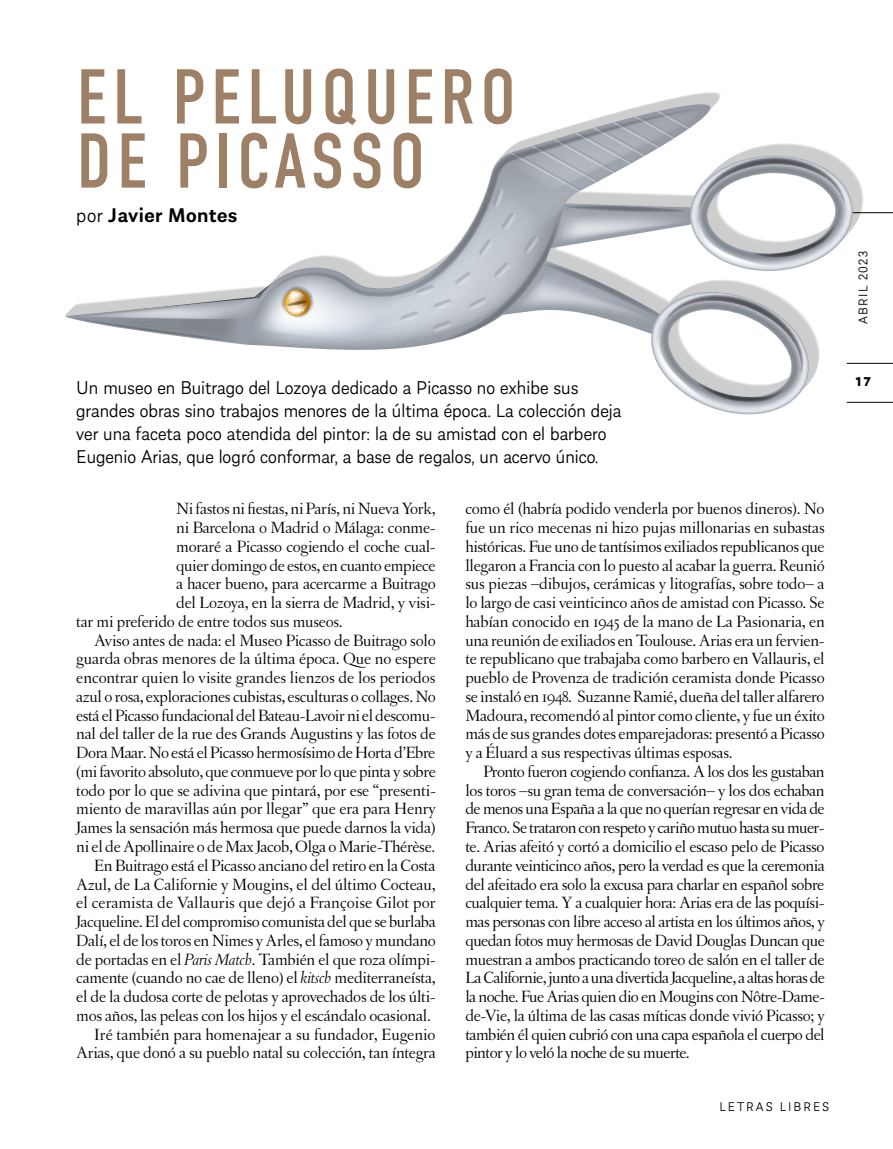
<style>
.page{position:relative;width:893px;height:1149px;background:#fff}
.page>*{position:absolute;margin:0;border:0;box-sizing:border-box;transform-origin:0 0}
.t1{font:77.4px/64.1px "DIN Condensed";letter-spacing:.07em;color:#9d8066}
.t2{font:600 21px "Almanach";letter-spacing:.02em;color:#000}
.t3{font:300 19.8px/23.1px "Almanach";color:#000}
.t4{font:17.25px/18.8px "Letras Oldstyle";letter-spacing:-.015em;color:#000;text-align:justify}
.t5{font:300 13.5px "Almanach";letter-spacing:.15em;color:#000}
.t6{font:300 13.5px "Almanach";letter-spacing:.1em;color:#000}
.t7{font:700 13.5px "Almanach";color:#000}
.s1{font-weight:300}
.s2{font-style:italic}
</style>
<div class="page">
<hr style="left:847px;top:212px;width:46px;height:1px;background:#000">
<hr style="left:847px;top:402px;width:46px;height:1px;background:#000">
<hr style="left:847px;top:363px;width:46px;height:1px;background:#000">
<svg style="left:65px;top:104px;width:789px;height:311px"></svg>
<h1 class="t1" style="left:77px;top:66px;width:441px">EL PELUQUERO<br>DE PICASSO</h1>
<p class="t2" style="left:76px;top:199px;width:163px"><span class="s1">por</span> Javier Montes</p>
<p class="t3" style="left:76px;top:374px;width:547px">Un museo en Buitrago del Lozoya dedicado a Picasso no exhibe sus grandes obras sino trabajos menores de la última época. La colección deja ver una faceta poco atendida del pintor: la de su amistad con el barbero Eugenio Arias, que logró conformar, a base de regalos, un acervo único.</p>
<p class="t4" style="left:176px;top:499px;width:261px">Ni fastos ni fiestas, ni París, ni Nueva York,</p>
<p class="t4" style="left:176px;top:518px;width:261px">ni Barcelona o Madrid o Málaga: conme-</p>
<p class="t4" style="left:176px;top:536px;width:261px">moraré a Picasso cogiendo el coche cual-</p>
<p class="t4" style="left:176px;top:555px;width:261px">quier domingo de estos, en cuanto empiece</p>
<p class="t4" style="left:176px;top:574px;width:261px">a hacer bueno, para acercarme a Buitrago</p>
<p class="t4" style="left:176px;top:593px;width:261px">del Lozoya, en la sierra de Madrid, y visi-</p>
<p class="t4" style="left:76px;top:611px;width:268px">tar mi preferido de entre todos sus museos.</p>
<p class="t4" style="left:94px;top:630px;width:343px">Aviso antes de nada: el Museo Picasso de Buitrago solo</p>
<p class="t4" style="left:76px;top:649px;width:361px">guarda obras menores de la última época. Que no espere</p>
<p class="t4" style="left:76px;top:668px;width:361px">encontrar quien lo visite grandes lienzos de los periodos</p>
<p class="t4" style="left:76px;top:686px;width:361px">azul o rosa, exploraciones cubistas, esculturas o collages. No</p>
<p class="t4" style="left:76px;top:705px;width:361px">está el Picasso fundacional del Bateau-Lavoir ni el descomu-</p>
<p class="t4" style="left:76px;top:724px;width:361px">nal del taller de la rue des Grands Augustins y las fotos de</p>
<p class="t4" style="left:76px;top:743px;width:361px">Dora Maar. No está el Picasso hermosísimo de Horta d’Ebre</p>
<p class="t4" style="left:76px;top:761px;width:361px">(mi favorito absoluto, que conmueve por lo que pinta y sobre</p>
<p class="t4" style="left:76px;top:780px;width:361px">todo por lo que se adivina que pintará, por ese “presenti-</p>
<p class="t4" style="left:76px;top:799px;width:361px">miento de maravillas aún por llegar” que era para Henry</p>
<p class="t4" style="left:76px;top:818px;width:361px">James la sensación más hermosa que puede darnos la vida)</p>
<p class="t4" style="left:76px;top:836px;width:360px">ni el de Apollinaire o de Max Jacob, Olga o Marie-Thérèse.</p>
<p class="t4" style="left:94px;top:855px;width:343px">En Buitrago está el Picasso anciano del retiro en la Costa</p>
<p class="t4" style="left:76px;top:874px;width:361px">Azul, de La Californie y Mougins, el del último Cocteau,</p>
<p class="t4" style="left:76px;top:893px;width:361px">el ceramista de Vallauris que dejó a Françoise Gilot por</p>
<p class="t4" style="left:76px;top:911px;width:361px">Jacqueline. El del compromiso comunista del que se burlaba</p>
<p class="t4" style="left:76px;top:930px;width:361px">Dalí, el de los toros en Nimes y Arles, el famoso y mundano</p>
<p class="t4" style="left:76px;top:949px;width:361px">de portadas en el <span class="s2">Paris Match</span>. También el que roza olímpi-</p>
<p class="t4" style="left:76px;top:968px;width:361px">camente (cuando no cae de lleno) el <span class="s2">kitsch</span> mediterraneísta,</p>
<p class="t4" style="left:76px;top:986px;width:361px">el de la dudosa corte de pelotas y aprovechados de los últi-</p>
<p class="t4" style="left:76px;top:1005px;width:356px">mos años, las peleas con los hijos y el escándalo ocasional.</p>
<p class="t4" style="left:94px;top:1024px;width:343px">Iré también para homenajear a su fundador, Eugenio</p>
<p class="t4" style="left:76px;top:1043px;width:361px">Arias, que donó a su pueblo natal su colección, tan íntegra</p>
<p class="t4" style="left:465px;top:499px;width:361px">como él (habría podido venderla por buenos dineros). No fue un rico mecenas ni hizo pujas millonarias en subastas históricas. Fue uno de tantísimos exiliados republicanos que llegaron a Francia con lo puesto al acabar la guerra. Reunió sus piezas –dibujos, cerámicas y litografías, sobre todo– a lo largo de casi veinticinco años de amistad con Picasso. Se habían conocido en 1945 de la mano de La Pasionaria, en una reunión de exiliados en Toulouse. Arias era un fervien&shy;te republicano que trabajaba como barbero en Vallauris, el pueblo de Provenza de tradición ceramista donde Picasso se instaló en 1948. Suzanne Ramié, dueña del taller alfarero Madoura, recomendó al pintor como cliente, y fue un éxito más de sus grandes dotes emparejadoras: presentó a Picasso y a Éluard a sus respectivas últimas esposas.</p>
<p class="t4" style="left:465px;top:761px;width:361px;text-indent:18px">Pronto fueron cogiendo confianza. A los dos les gustaban los toros –su gran tema de conversación– y los dos echaban de menos una España a la que no querían regresar en vida de Franco. Se trataron con respeto y cariño mutuo hasta su muer&shy;te. Arias afeitó y cortó a domicilio el escaso pelo de Picasso durante veinticinco años, pero la verdad es que la ceremonia del afeitado era solo la excusa para charlar en español sobre cualquier tema. Y a cualquier hora: Arias era de las poquísi&shy;mas personas con libre acceso al artista en los últimos años, y quedan fotos muy hermosas de David Douglas Duncan que muestran a ambos practicando toreo de salón en el taller de La Californie, junto a una divertida Jacqueline, a altas horas de la noche. Fue Arias quien dio en Mougins con Nôtre-Dame&shy;de-Vie, la última de las casas míticas donde vivió Picasso; y también él quien cubrió con una capa española el cuerpo del pintor y lo veló la noche de su muerte.</p>
<p class="t5" style="left:719px;top:1096px;width:111px">LETRAS LIBRES</p>
<p class="t6" style="left:853px;top:324px;width:74px;rotate:-90deg">ABRIL 2023</p>
<p class="t7" style="left:856px;top:371px;width:16px">17</p>
</div>
